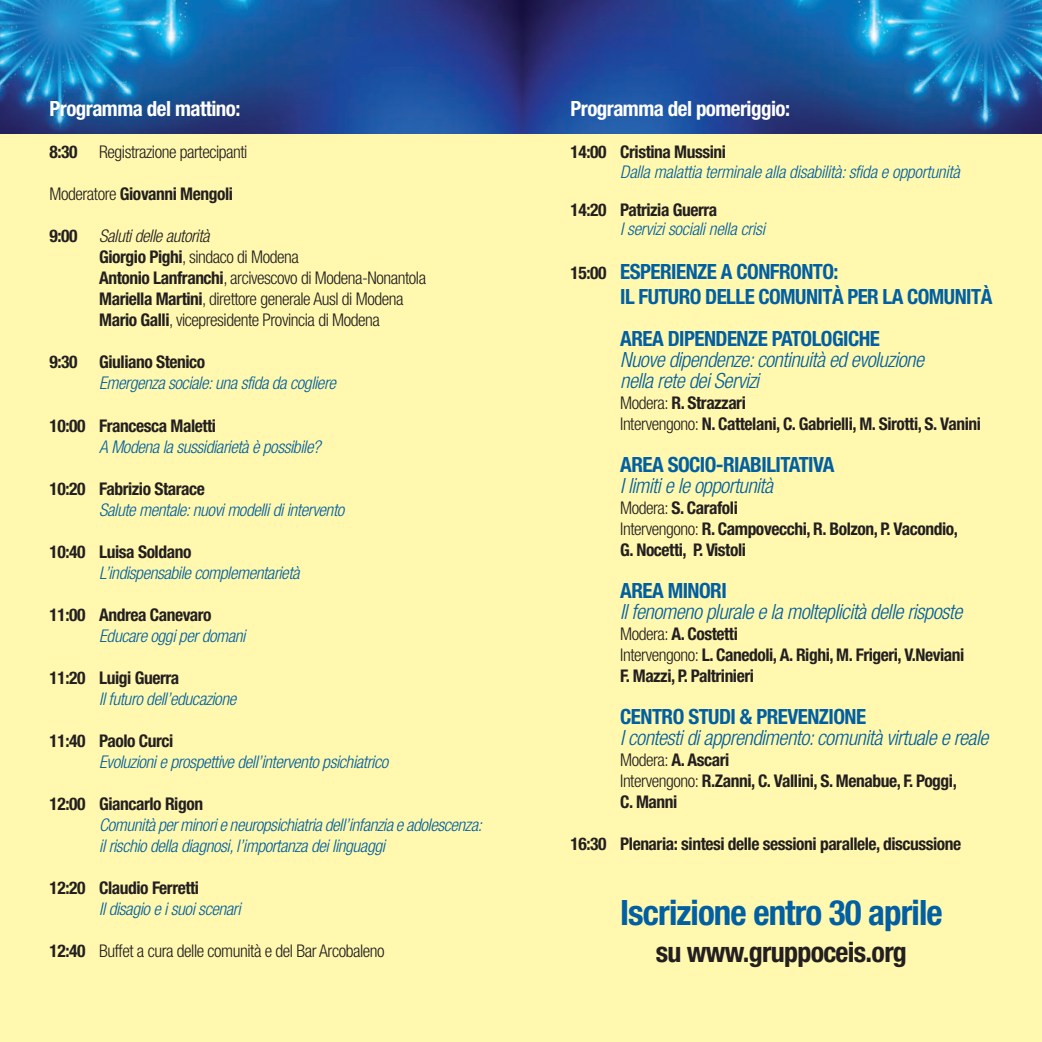
<style>
.page{position:relative;width:1042px;height:1042px;background:#fff}
.page>*{position:absolute;margin:0;border:0;box-sizing:border-box;transform-origin:0 0}
.t1{font:700 condensed 35px "Helvetica Neue";letter-spacing:-.025em;color:#015fa2}
.t2{font:700 condensed 28px "Helvetica Neue";letter-spacing:-.025em;color:#231f20}
.t3{font:italic 300 condensed 21px/21px "Helvetica Neue";color:#015fa2}
.t4{font:700 condensed 21px/24.5px "Helvetica Neue";letter-spacing:-.025em;color:#015fa2}
.t5{font:700 condensed 21px "Helvetica Neue";letter-spacing:-.025em;color:#fff}
.t6{font:700 condensed 17.5px/21px "Helvetica Neue";letter-spacing:-.025em;color:#231f20}
.t7{font:italic 300 condensed 17.5px/21px "Helvetica Neue";letter-spacing:-.025em;color:#015fa2}
.t8{font:300 condensed 17.5px/21px "Helvetica Neue";letter-spacing:-.025em;color:#231f20}
.s1{font-weight:700}
.s2{font-weight:300}
.s3{font-style:italic}
.s4{font-size:17.5px;color:#231f20}
</style>
<div class="page">
<div style="left:0;top:134px;width:1042px;height:908px;background:#fff8ae"></div>
<img style="left:0;top:0;width:1042px;height:134px">
<p class="t5" style="left:50px;top:101px;width:192px">Programma del mattino:</p>
<p class="t8" style="left:50px;top:143px;width:199px"><span class="s1">8:30</span> Registrazione partecipanti</p>
<p class="t6" style="left:50px;top:185px;width:185px"><span class="s2">Moderatore</span> Giovanni Mengoli</p>
<p class="t8" style="left:99px;top:227px;width:328px;text-indent:-50px"><span class="s1">9 : 0 0</span> <span class="s3">Salutidelle autorità<br></span><span class="s1">Giorgio Pighi</span>, sindaco di Modena<br><span class="s1">Antonio Lanfranchi</span>, arcivescovo di Modena-Nonantola <span class="s1">Mariella Martini</span>, direttore generale Ausl di Modena <span class="s1">Mario Galli</span>, vicepresidente Provincia di Modena</p>
<p class="t6" style="left:50px;top:353px;width:157px">9:30 Giuliano Stenico</p>
<p class="t7" style="left:99px;top:374px;width:241px">Emergenza sociale:una sfida da cogliere</p>
<p class="t6" style="left:50px;top:416px;width:168px">10:00 Francesca Maletti</p>
<p class="t7" style="left:99px;top:437px;width:226px">A Modena la sussidiarietà è possibile?</p>
<p class="t6" style="left:50px;top:479px;width:157px">10:20 Fabrizio Starace</p>
<p class="t7" style="left:99px;top:500px;width:250px">Salute mentale:nuovimodellidiintervento</p>
<p class="t6" style="left:50px;top:542px;width:143px">10:40 Luisa Soldano</p>
<p class="t7" style="left:99px;top:563px;width:205px">L’indispensabile complementarietà</p>
<p class="t6" style="left:50px;top:605px;width:163px">11:00 Andrea Canevaro</p>
<p class="t7" style="left:99px;top:626px;width:151px">Educare oggiperdomani</p>
<p class="t6" style="left:50px;top:668px;width:131px">11:20 Luigi Guerra</p>
<p class="t7" style="left:99px;top:689px;width:142px">Ilfuturo dell’educazione</p>
<p class="t6" style="left:50px;top:731px;width:125px">11:40 Paolo Curci</p>
<p class="t7" style="left:99px;top:752px;width:294px">Evoluzionie prospettive dell’intervento psichiatrico</p>
<p class="t6" style="left:50px;top:794px;width:155px">12:00 Giancarlo Rigon</p>
<p class="t7" style="left:99px;top:815px;width:387px">Comunità perminorie neuropsichiatria dell’infanzia e adolescenza: ilrischio della diagnosi,l’importanza deilinguaggi</p>
<p class="t6" style="left:50px;top:878px;width:151px">12:20 Claudio Ferretti</p>
<p class="t7" style="left:99px;top:899px;width:146px">Ildisagio e isuoiscenari</p>
<p class="t8" style="left:50px;top:941px;width:336px"><span class="s1">12:40</span> Buffet a cura delle comunità e del Bar Arcobaleno</p>
<p class="t5" style="left:570px;top:101px;width:221px">Programma del pomeriggio:</p>
<p class="t6" style="left:570px;top:143px;width:157px">14:00 Cristina Mussini</p>
<p class="t7" style="left:620px;top:162px;width:344px">Dalla malattia terminale alla disabilità:sfida e opportunità</p>
<p class="t6" style="left:570px;top:201px;width:148px">14:20 Patrizia Guerra</p>
<p class="t7" style="left:620px;top:220px;width:150px">Iservizisocialinella crisi</p>
<p class="t4" style="left:620px;top:261px;width:374px;text-indent:-50px"><span class="s4">15:00</span> ESPERIENZE A CONFRONTO:<br>IL FUTURO DELLE COMUNITÀ PER LA COMUNITÀ</p>
<p class="t4" style="left:620px;top:328px;width:261px">AREA DIPENDENZE PATOLOGICHE</p>
<p class="t3" style="left:620px;top:351px;width:309px">Nuove dipendenze: continuità ed evoluzione nella rete deiServizi</p>
<p class="t6" style="left:620px;top:393px;width:362px"><span class="s2">Modera:</span> R. Strazzari<br><span class="s2">Intervengono:</span> N. Cattelani, C. Gabrielli, M. Sirotti, S. Vanini</p>
<p class="t4" style="left:620px;top:454px;width:216px">AREA SOCIO-RIABILITATIVA</p>
<p class="t3" style="left:620px;top:477px;width:158px">Ilimitie le opportunità</p>
<p class="t6" style="left:620px;top:498px;width:339px"><span class="s2">Modera:</span> S. Carafoli<br><span class="s2">Intervengono:</span> R. Campovecchi, R. Bolzon, P. Vacondio,<br>G. Nocetti, P. Vistoli</p>
<p class="t4" style="left:620px;top:580px;width:108px">AREA MINORI</p>
<p class="t3" style="left:620px;top:603px;width:348px">Ilfenomeno plurale e la molteplicità delle risposte</p>
<p class="t6" style="left:620px;top:624px;width:346px"><span class="s2">Modera:</span> A. Costetti<br><span class="s2">Intervengono:</span> L. Canedoli, A. Righi, M. Frigeri, V.Neviani<br>F. Mazzi, P. Paltrinieri</p>
<p class="t4" style="left:620px;top:706px;width:247px">CENTRO STUDI &amp; PREVENZIONE</p>
<p class="t3" style="left:620px;top:729px;width:374px">Icontestidiapprendimento:comunità virtuale e reale</p>
<p class="t6" style="left:620px;top:750px;width:338px"><span class="s2">Modera:</span> A. Ascari<br><span class="s2">Intervengono:</span> R.Zanni, C. Vallini, S. Menabue, F. Poggi,<br>C. Manni</p>
<p class="t6" style="left:570px;top:834px;width:392px">16:30 Plenaria: sintesi delle sessioni parallele, discussione</p>
<h1 class="t1" style="left:620px;top:900px;width:324px">Iscrizione entro 30 aprile</h1>
<h2 class="t2" style="left:656px;top:942px;width:252px">su www.gruppoceis.org</h2>
</div>
